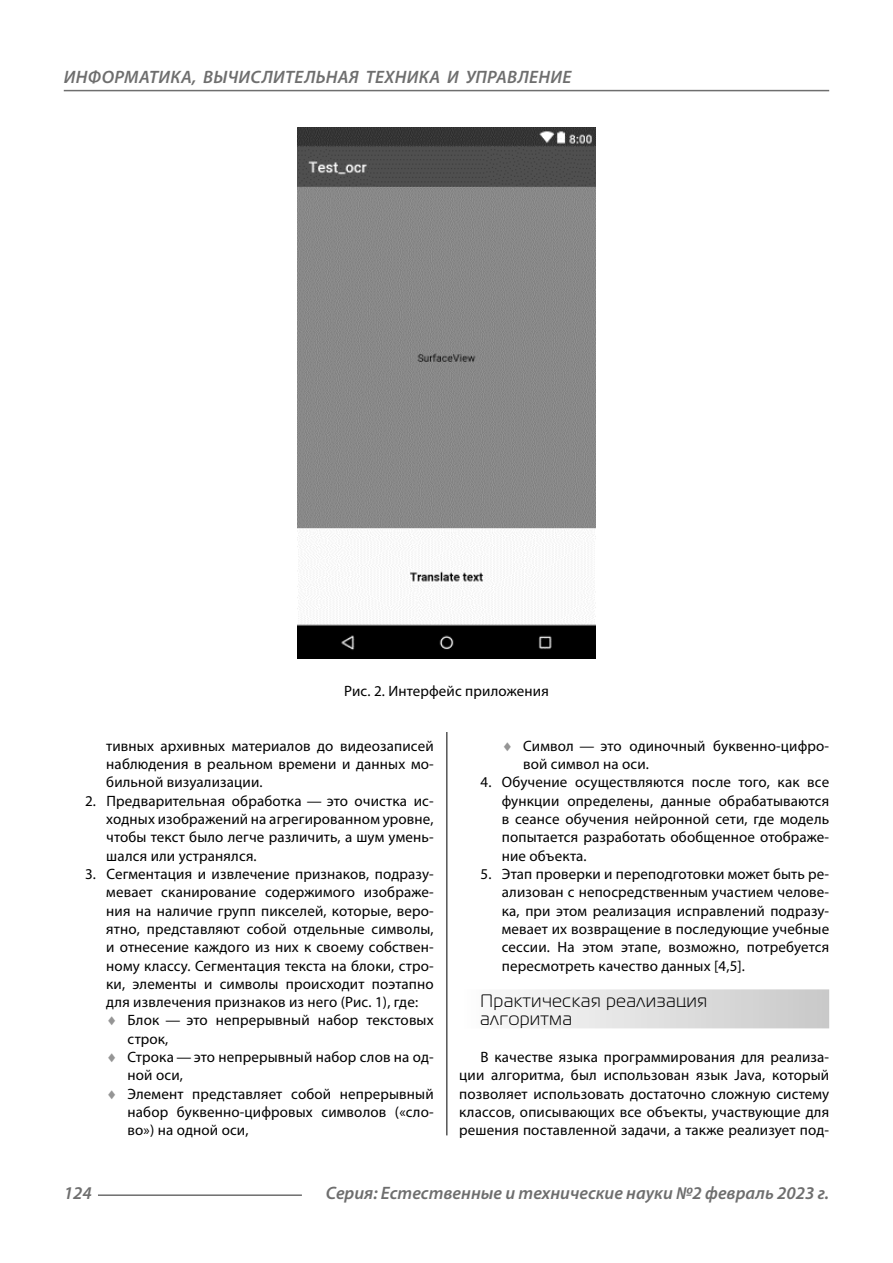
<style>
.page{position:relative;width:893px;height:1263px;background:#fff}
.page>*{position:absolute;margin:0;border:0;box-sizing:border-box;transform-origin:0 0}
.t1{font:italic 600 18px "Myriad Pro";color:#6e6e6e}
.Subheader_2lines{font:18px/18.3px "Magistral C";letter-spacing:.05em;color:#000}
.Normal{font:15px/18.3px "Myriad Pro";letter-spacing:.01em;color:#000;text-align:justify}
.podpis{font:15px "Myriad Pro";letter-spacing:.01em;color:#000}
.s1{color:#959595}
</style>
<div class="page">
<hr style="left:446px;top:128px;width:1px;height:1007px;background:#000">
<div style="left:459px;top:989px;width:370px;height:39px;background:linear-gradient(to right,#fdfdfd,#c8c8c8)"></div>
<img style="left:297px;top:128px;width:299px;height:531px">
<hr style="left:98px;top:1194px;width:204px;height:2px;background:#6e6e6e">
<hr style="left:64px;top:90px;width:765px;height:1px;background:#6e6e6e">
<p class="t1" style="left:64px;top:66px;width:25px">Информатика</p>
<p class="t1" style="left:192px;top:66px;width:48px">, вычислител</p>
<p class="t1" style="left:316px;top:66px;width:23px">ьная</p>
<p class="t1" style="left:366px;top:66px;width:12px">техника</p>
<p class="t1" style="left:447px;top:66px;width:31px">и управление</p>
<p class="podpis" style="left:344px;top:681px;width:206px">Рис. 2. Интерфейс приложения</p>
<p class="Normal" style="left:106px;top:736px;width:329px">тивных архивных материалов до видеозаписей наблюдения в реальном времени и данных мо&shy;бильной визуализации.</p>
<p class="Normal" style="left:106px;top:791px;width:329px;text-indent:-21px">2. Предварительная обработка — это очистка ис&shy;ходных изображений на агрегированном уровне, чтобы текст было легче различить, а шум умень&shy;шался или устранялся.</p>
<p class="Normal" style="left:106px;top:864px;width:329px;text-indent:-21px">3. Сегментация и извлечение признаков, подразу&shy;мевает сканирование содержимого изображе&shy;ния на наличие групп пикселей, которые, веро&shy;ятно, представляют собой отдельные символы, и отнесение каждого из них к своему собствен&shy;ному классу. Сегментация текста на блоки, стро&shy;ки, элементы и символы происходит поэтапно для извлечения признаков из него (Рис. 1), где:</p>
<p class="Normal" style="left:128px;top:1011px;width:308px;text-indent:-21px"><span class="s1">♦</span> Блок — это непрерывный набор текстовых строк,</p>
<p class="Normal" style="left:128px;top:1048px;width:308px;text-indent:-21px"><span class="s1">♦</span> Строка — это непрерывный набор слов на од&shy;ной оси,</p>
<p class="Normal" style="left:128px;top:1084px;width:308px;text-indent:-21px"><span class="s1">♦</span> Элемент представляет собой непрерывный набор буквенно-цифровых символов («сло&shy;во») на одной оси,</p>
<p class="Normal" style="left:523px;top:736px;width:308px;text-indent:-21px"><span class="s1">♦</span> Символ — это одиночный буквенно-цифро&shy;вой символ на оси.</p>
<p class="Normal" style="left:502px;top:773px;width:329px;text-indent:-21px">4. Обучение осуществляются после того, как все функции определены, данные обрабатываются в сеансе обучения нейронной сети, где модель попытается разработать обобщенное отображе&shy;ние объекта.</p>
<p class="Normal" style="left:502px;top:864px;width:329px;text-indent:-21px">5. Этап проверки и переподготовки может быть ре&shy;ализован с непосредственным участием челове&shy;ка, при этом реализация исправлений подразу&shy;мевает их возвращение в последующие учебные сессии. На этом этапе, возможно, потребуется пересмотреть качество данных [4,5].</p>
<p class="Subheader_2lines" style="left:480px;top:992px;width:228px">Практическая реализация алгоритма</p>
<p class="Normal" style="left:459px;top:1048px;width:371px;text-indent:21px">В качестве языка программирования для реализа&shy;ции алгоритма, был использован язык Java, который позволяет использовать достаточно сложную систему классов, описывающих все объекты, участвующие для решения поставленной задачи, а также реализует под-</p>
<p class="t1" style="left:64px;top:1182px;width:30px">124</p>
<p class="t1" style="left:326px;top:1182px;width:505px">Серия: Естественные и технические науки №2 февраль 2023 г.</p>
</div>
